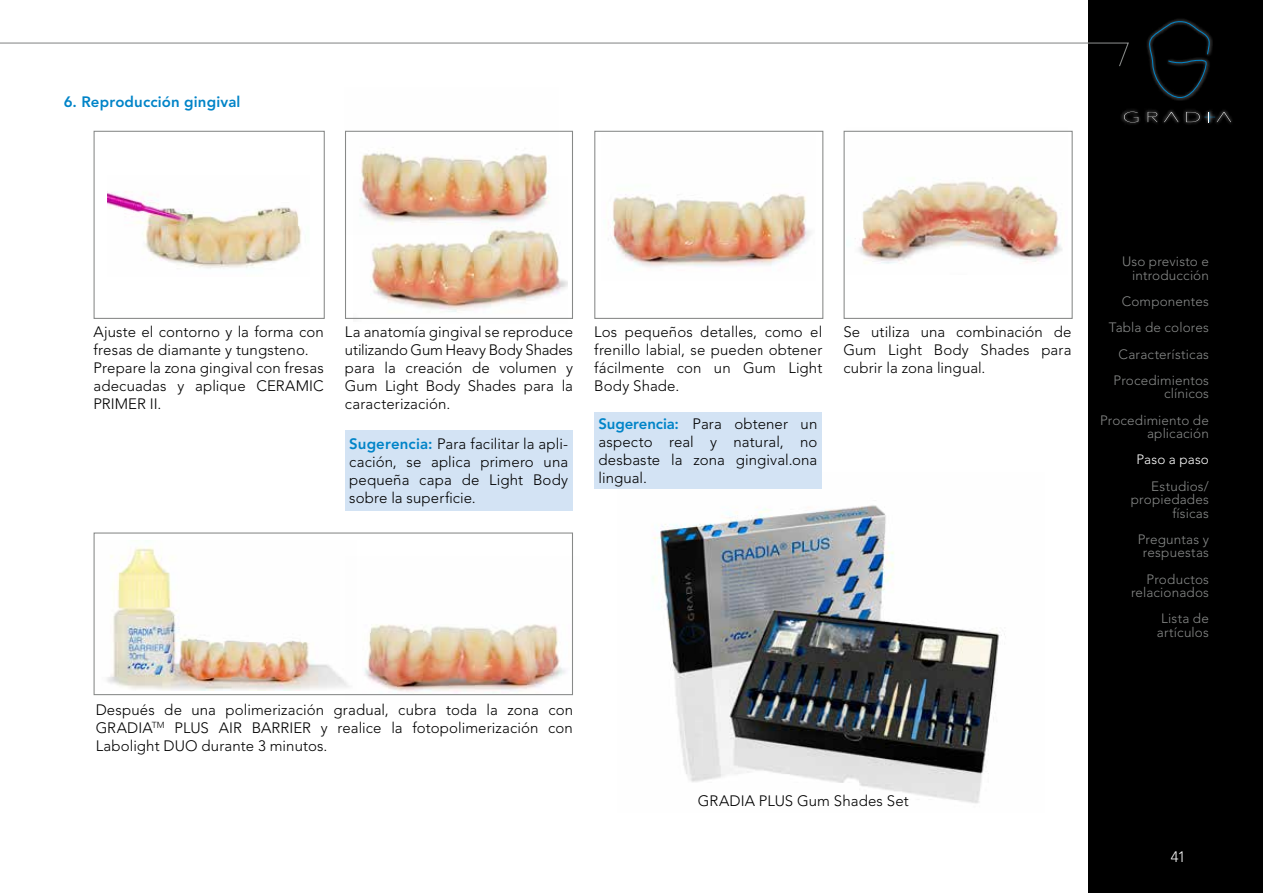
<style>
.page{position:relative;width:1263px;height:893px;background:#fff}
.page>*{position:absolute;margin:0;border:0;box-sizing:border-box;transform-origin:0 0}
.t1{font:300 15px/18px "Avenir LT Pro";letter-spacing:.005em;color:#000;text-align:justify}
.t2{font:800 15px "Avenir LT Pro";letter-spacing:.01em;color:#0084c8}
.t3{font:300 15px "Avenir LT Pro";color:#fff}
.t4{font:300 13.5px/13.5px "Avenir LT Pro";letter-spacing:.01em;color:#878988;text-align:right}
.t5{font:300 13.5px "Avenir LT Pro";letter-spacing:.015em;color:#fff}
.s1{font-weight:800;color:#0084c8}
</style>
<div class="page">
<div style="left:1089px;top:0;width:174px;height:893px;background:#000"></div>
<svg style="left:0;top:42px;width:1129px;height:25px"></svg>
<div style="left:1145px;top:18px;width:68px;height:83px;background:#fff;opacity:.95"></div>
<svg style="left:1145px;top:21px;width:68px;height:77px"></svg>
<div style="left:1120px;top:108px;width:114px;height:18px;background:#fff;opacity:.95"></div>
<svg style="left:1124px;top:112px;width:14px;height:10px"></svg>
<svg style="left:1148px;top:112px;width:9px;height:10px"></svg>
<svg style="left:1164px;top:112px;width:14px;height:10px"></svg>
<svg style="left:1186px;top:112px;width:45px;height:10px"></svg>
<img style="left:653px;top:505px;width:352px;height:299px">
<img style="left:108px;top:192px;width:194px;height:77px">
<img style="left:345px;top:130px;width:214px;height:46px">
<img style="left:359px;top:176px;width:208px;height:136px">
<img style="left:608px;top:193px;width:203px;height:74px">
<img style="left:847px;top:130px;width:220px;height:134px">
<div style="left:345px;top:430px;width:227px;height:81px;background:#d3e3f4"></div>
<div style="left:594px;top:412px;width:228px;height:77px;background:#d3e3f4"></div>
<img style="left:345px;top:624px;width:228px;height:72px">
<img style="left:93px;top:540px;width:263px;height:150px">
<div style="left:94px;top:131px;width:231px;height:188px;border:1px solid #878988"></div>
<div style="left:345px;top:131px;width:228px;height:188px;border:1px solid #878988"></div>
<div style="left:594px;top:131px;width:229px;height:188px;border:1px solid #878988"></div>
<div style="left:843px;top:131px;width:230px;height:188px;border:1px solid #878988"></div>
<div style="left:94px;top:532px;width:479px;height:163px;border:1px solid #878988"></div>
<p class="t2" style="left:64px;top:93px;width:178px">6. Reproducción gingival</p>
<p class="t1" style="left:94px;top:323px;width:232px;text-align:left">Ajuste el contorno y la forma con fresas de diamante y tungsteno.<br>Prepare la zona gingival con fresas adecuadas y aplique CERAMIC<br>PRIMER II.</p>
<p class="t1" style="left:345px;top:323px;width:230px">La anatomía gingival se reproduce utilizando Gum Heavy Body Shades para la creación de volumen y Gum Light Body Shades para la caracterización.</p>
<p class="t1" style="left:349px;top:435px;width:220px"><span class="s1">Sugerencia:</span> Para facilitar la apli&shy;cación, se aplica primero una pequeña capa de Light Body sobre la superficie.</p>
<p class="t1" style="left:594px;top:323px;width:230px">Los pequeños detalles, como el frenillo labial, se pueden obtener fácilmente con un Gum Light Body Shade.</p>
<p class="t1" style="left:598px;top:415px;width:220px"><span class="s1">Sugerencia:</span> Para obtener un aspecto real y natural, no desbaste la zona gingival.ona lingual.</p>
<p class="t1" style="left:843px;top:323px;width:230px">Se utiliza una combinación de Gum Light Body Shades para cubrir la zona lingual.</p>
<p class="t1" style="left:96px;top:701px;width:479px">Después de una polimerización gradual, cubra toda la zona con GRADIA<sup>TM</sup> PLUS AIR BARRIER y realice la fotopolimerización con Labolight DUO durante 3 minutos.</p>
<p class="t1" style="left:698px;top:791px;width:212px">GRADIA PLUS Gum Shades Set</p>
<p class="t4" style="left:1122px;top:255px;width:88px">Uso previsto e introducción</p>
<p class="t4" style="left:1109px;top:288px;width:102px;line-height:26.2px">Componentes<br>Tabla de colores<br>Características<br>Procedimientos</p>
<p class="t4" style="left:1100px;top:381px;width:110px;line-height:26.2px">clínicos<br>Procedimiento de</p>
<p class="t4" style="left:1147px;top:427px;width:63px">aplicación</p>
<p class="t5" style="left:1136px;top:452px;width:74px">Paso a paso</p>
<p class="t4" style="left:1131px;top:479px;width:80px">Estudios/ propiedades físicas</p>
<p class="t4" style="left:1138px;top:532px;width:73px;text-align:center">Preguntas y respuestas</p>
<p class="t4" style="left:1131px;top:572px;width:79px">Productos relacionados</p>
<p class="t4" style="left:1157px;top:612px;width:54px;text-align:center">Lista de artículos</p>
<p class="t3" style="left:1171px;top:848px;width:16px">41</p>
</div>
